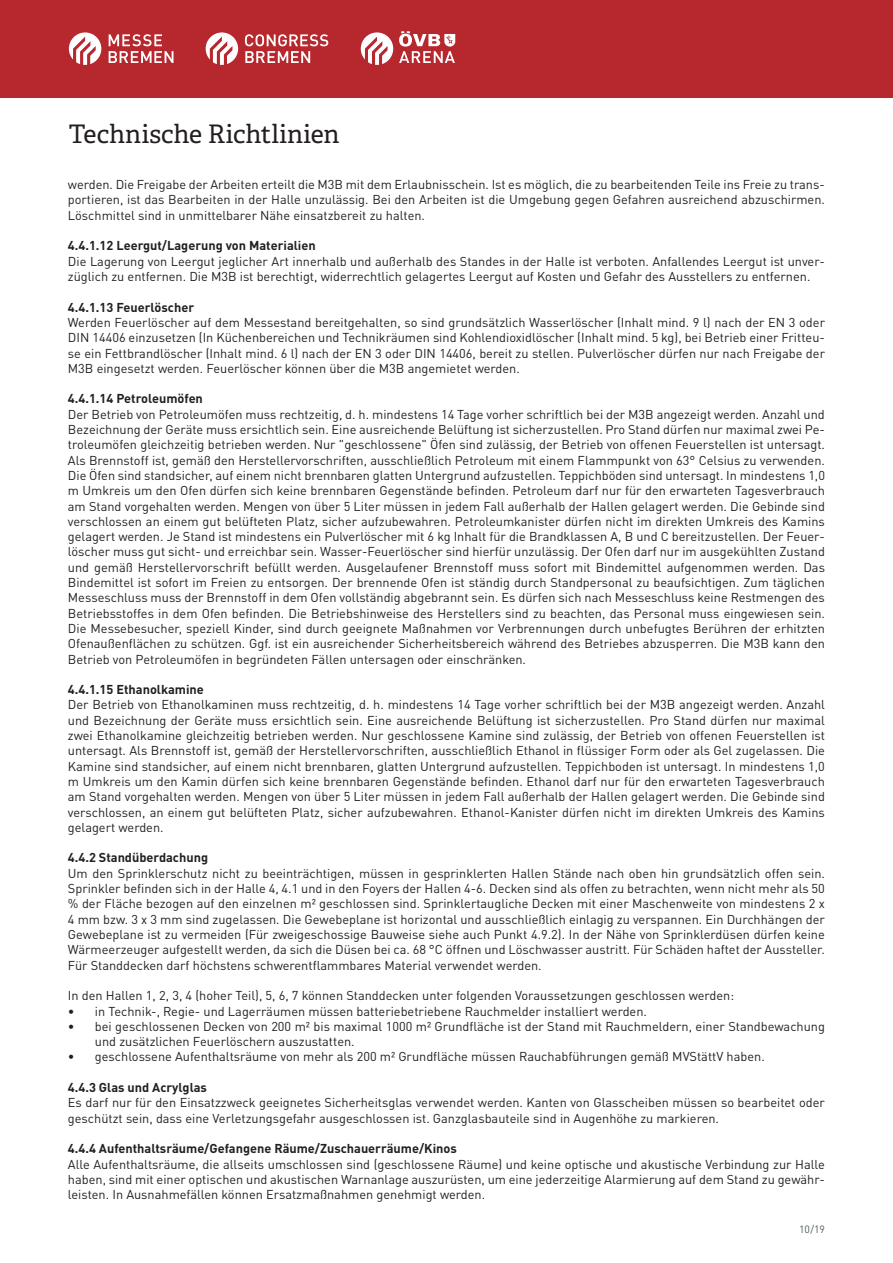
<style>
.page{position:relative;width:893px;height:1263px;background:#fff}
.page>*{position:absolute;margin:0;border:0;box-sizing:border-box;transform-origin:0 0}
.t1{font:25.5px "Adelle";color:#231f20}
.t2{font:12.75px/15.3px "DINOT";color:#231f20;text-align:justify}
.t3{font:700 12.75px "DINOT";color:#231f20}
.t4{font:10.5px "DINOT";color:#525e65}
</style>
<div class="page">
<div style="left:0;top:0;width:893px;height:97px;background:#b7282e"></div>
<svg style="left:69px;top:32px;width:32px;height:33px"></svg>
<svg style="left:109px;top:34px;width:64px;height:29px"></svg>
<svg style="left:206px;top:32px;width:32px;height:33px"></svg>
<svg style="left:245px;top:34px;width:83px;height:29px"></svg>
<svg style="left:361px;top:32px;width:32px;height:33px"></svg>
<svg style="left:399px;top:31px;width:56px;height:32px"></svg>
<h1 class="t1" style="left:69px;top:119px;width:272px">Technische Richtlinien</h1>
<p class="t2" style="left:68px;top:177px;width:759px">werden. Die Freigabe der Arbeiten erteilt die M3B mit dem Erlaubnisschein. Ist es möglich, die zu bearbeitenden Teile ins Freie zu trans&shy;portieren, ist das Bearbeiten in der Halle unzulässig. Bei den Arbeiten ist die Umgebung gegen Gefahren ausreichend abzuschirmen.<br>Löschmittel sind in unmittelbarer Nähe einsatzbereit zu halten.</p>
<p class="t3" style="left:68px;top:237px;width:249px">4.4.1.12 Leergut/Lagerung von Materialien</p>
<p class="t2" style="left:68px;top:253px;width:758px">Die Lagerung von Leergut jeglicher Art innerhalb und außerhalb des Standes in der Halle ist verboten. Anfallendes Leergut ist unver&shy;züglich zu entfernen. Die M3B ist berechtigt, widerrechtlich gelagertes Leergut auf Kosten und Gefahr des Ausstellers zu entfernen.</p>
<p class="t3" style="left:68px;top:299px;width:128px">4.4.1.13 Feuerlöscher</p>
<p class="t2" style="left:68px;top:314px;width:759px">Werden Feuerlöscher auf dem Messestand bereitgehalten, so sind grundsätzlich Wasserlöscher (Inhalt mind. 9 l) nach der EN 3 oder DIN 14406 einzusetzen (In Küchenbereichen und Technikräumen sind Kohlendioxidlöscher (Inhalt mind. 5 kg), bei Betrieb einer Fritteu&shy;se ein Fettbrandlöscher (Inhalt mind. 6 l) nach der EN 3 oder DIN 14406, bereit zu stellen. Pulverlöscher dürfen nur nach Freigabe der M3B eingesetzt werden. Feuerlöscher können über die M3B angemietet werden.</p>
<p class="t3" style="left:68px;top:390px;width:137px">4.4.1.14 Petroleumöfen</p>
<p class="t2" style="left:68px;top:406px;width:759px">Der Betrieb von Petroleumöfen muss rechtzeitig, d. h. mindestens 14 Tage vorher schriftlich bei der M3B angezeigt werden. Anzahl und Bezeichnung der Geräte muss ersichtlich sein. Eine ausreichende Belüftung ist sicherzustellen. Pro Stand dürfen nur maximal zwei Pe&shy;troleumöfen gleichzeitig betrieben werden. Nur "geschlossene" Öfen sind zulässig, der Betrieb von offenen Feuerstellen ist untersagt.<br>Als Brennstoff ist, gemäß den Herstellervorschriften, ausschließlich Petroleum mit einem Flammpunkt von 63° Celsius zu verwenden.<br>Die Öfen sind standsicher, auf einem nicht brennbaren glatten Untergrund aufzustellen. Teppichböden sind untersagt. In mindestens 1,0 m Umkreis um den Ofen dürfen sich keine brennbaren Gegenstände befinden. Petroleum darf nur für den erwarteten Tagesverbrauch am Stand vorgehalten werden. Mengen von über 5 Liter müssen in jedem Fall außerhalb der Hallen gelagert werden. Die Gebinde sind verschlossen an einem gut belüfteten Platz, sicher aufzubewahren. Petroleumkanister dürfen nicht im direkten Umkreis des Kamins gelagert werden. Je Stand ist mindestens ein Pulverlöscher mit 6 kg Inhalt für die Brandklassen A, B und C bereitzustellen. Der Feuer&shy;löscher muss gut sicht- und erreichbar sein. Wasser-Feuerlöscher sind hierfür unzulässig. Der Ofen darf nur im ausgekühlten Zustand und gemäß Herstellervorschrift befüllt werden. Ausgelaufener Brennstoff muss sofort mit Bindemittel aufgenommen werden. Das Bindemittel ist sofort im Freien zu entsorgen. Der brennende Ofen ist ständig durch Standpersonal zu beaufsichtigen. Zum täglichen Messeschluss muss der Brennstoff in dem Ofen vollständig abgebrannt sein. Es dürfen sich nach Messeschluss keine Restmengen des Betriebsstoffes in dem Ofen befinden. Die Betriebshinweise des Herstellers sind zu beachten, das Personal muss eingewiesen sein.<br>Die Messebesucher, speziell Kinder, sind durch geeignete Maßnahmen vor Verbrennungen durch unbefugtes Berühren der erhitzten Ofenaußenflächen zu schützen. Ggf. ist ein ausreichender Sicherheitsbereich während des Betriebes abzusperren. Die M3B kann den Betrieb von Petroleumöfen in begründeten Fällen untersagen oder einschränken.</p>
<p class="t3" style="left:68px;top:681px;width:137px">4.4.1.15 Ethanolkamine</p>
<p class="t2" style="left:68px;top:697px;width:759px">Der Betrieb von Ethanolkaminen muss rechtzeitig, d. h. mindestens 14 Tage vorher schriftlich bei der M3B angezeigt werden. Anzahl und Bezeichnung der Geräte muss ersichtlich sein. Eine ausreichende Belüftung ist sicherzustellen. Pro Stand dürfen nur maximal zwei Ethanolkamine gleichzeitig betrieben werden. Nur geschlossene Kamine sind zulässig, der Betrieb von offenen Feuerstellen ist untersagt. Als Brennstoff ist, gemäß der Herstellervorschriften, ausschließlich Ethanol in flüssiger Form oder als Gel zugelassen. Die Kamine sind standsicher, auf einem nicht brennbaren, glatten Untergrund aufzustellen. Teppichboden ist untersagt. In mindestens 1,0 m Umkreis um den Kamin dürfen sich keine brennbaren Gegenstände befinden. Ethanol darf nur für den erwarteten Tagesverbrauch am Stand vorgehalten werden. Mengen von über 5 Liter müssen in jedem Fall außerhalb der Hallen gelagert werden. Die Gebinde sind verschlossen, an einem gut belüfteten Platz, sicher aufzubewahren. Ethanol-Kanister dürfen nicht im direkten Umkreis des Kamins gelagert werden.</p>
<p class="t3" style="left:68px;top:849px;width:142px">4.4.2 Standüberdachung</p>
<p class="t2" style="left:68px;top:865px;width:759px">Um den Sprinklerschutz nicht zu beeinträchtigen, müssen in gesprinklerten Hallen Stände nach oben hin grundsätzlich offen sein.<br>Sprinkler befinden sich in der Halle 4, 4.1 und in den Foyers der Hallen 4-6. Decken sind als offen zu betrachten, wenn nicht mehr als 50 % der Fläche bezogen auf den einzelnen m² geschlossen sind. Sprinklertaugliche Decken mit einer Maschenweite von mindestens 2 x 4 mm bzw. 3 x 3 mm sind zugelassen. Die Gewebeplane ist horizontal und ausschließlich einlagig zu verspannen. Ein Durchhängen der Gewebeplane ist zu vermeiden (Für zweigeschossige Bauweise siehe auch Punkt 4.9.2). In der Nähe von Sprinklerdüsen dürfen keine Wärmeerzeuger aufgestellt werden, da sich die Düsen bei ca. 68 °C öffnen und Löschwasser austritt. Für Schäden haftet der Aussteller.<br>Für Standdecken darf höchstens schwerentflammbares Material verwendet werden.</p>
<p class="t2" style="left:68px;top:988px;width:668px">In den Hallen 1, 2, 3, 4 (hoher Teil), 5, 6, 7 können Standdecken unter folgenden Voraussetzungen geschlossen werden:</p>
<p class="t2" style="left:68px;top:1003px;width:581px">• in Technik-, Regie- und Lagerräumen müssen batteriebetriebene Rauchmelder installiert werden.</p>
<p class="t2" style="left:95px;top:1018px;width:732px;text-indent:-27px">• bei geschlossenen Decken von 200 m² bis maximal 1000 m² Grundfläche ist der Stand mit Rauchmeldern, einer Standbewachung und zusätzlichen Feuerlöschern auszustatten.</p>
<p class="t2" style="left:68px;top:1049px;width:698px">• geschlossene Aufenthaltsräume von mehr als 200 m² Grundfläche müssen Rauchabführungen gemäß MVStättV haben.</p>
<p class="t3" style="left:68px;top:1079px;width:141px">4.4.3 Glas und Acrylglas</p>
<p class="t2" style="left:68px;top:1095px;width:758px">Es darf nur für den Einsatzzweck geeignetes Sicherheitsglas verwendet werden. Kanten von Glasscheiben müssen so bearbeitet oder geschützt sein, dass eine Verletzungsgefahr ausgeschlossen ist. Ganzglasbauteile sind in Augenhöhe zu markieren.</p>
<p class="t3" style="left:68px;top:1140px;width:390px">4.4.4 Aufenthaltsräume/Gefangene Räume/Zuschauerräume/Kinos</p>
<p class="t2" style="left:68px;top:1156px;width:758px">Alle Aufenthaltsräume, die allseits umschlossen sind (geschlossene Räume) und keine optische und akustische Verbindung zur Halle haben, sind mit einer optischen und akustischen Warnanlage auszurüsten, um eine jederzeitige Alarmierung auf dem Stand zu gewähr&shy;leisten. In Ausnahmefällen können Ersatzmaßnahmen genehmigt werden.</p>
<p class="t4" style="left:799px;top:1223px;width:27px">10/19</p>
</div>
